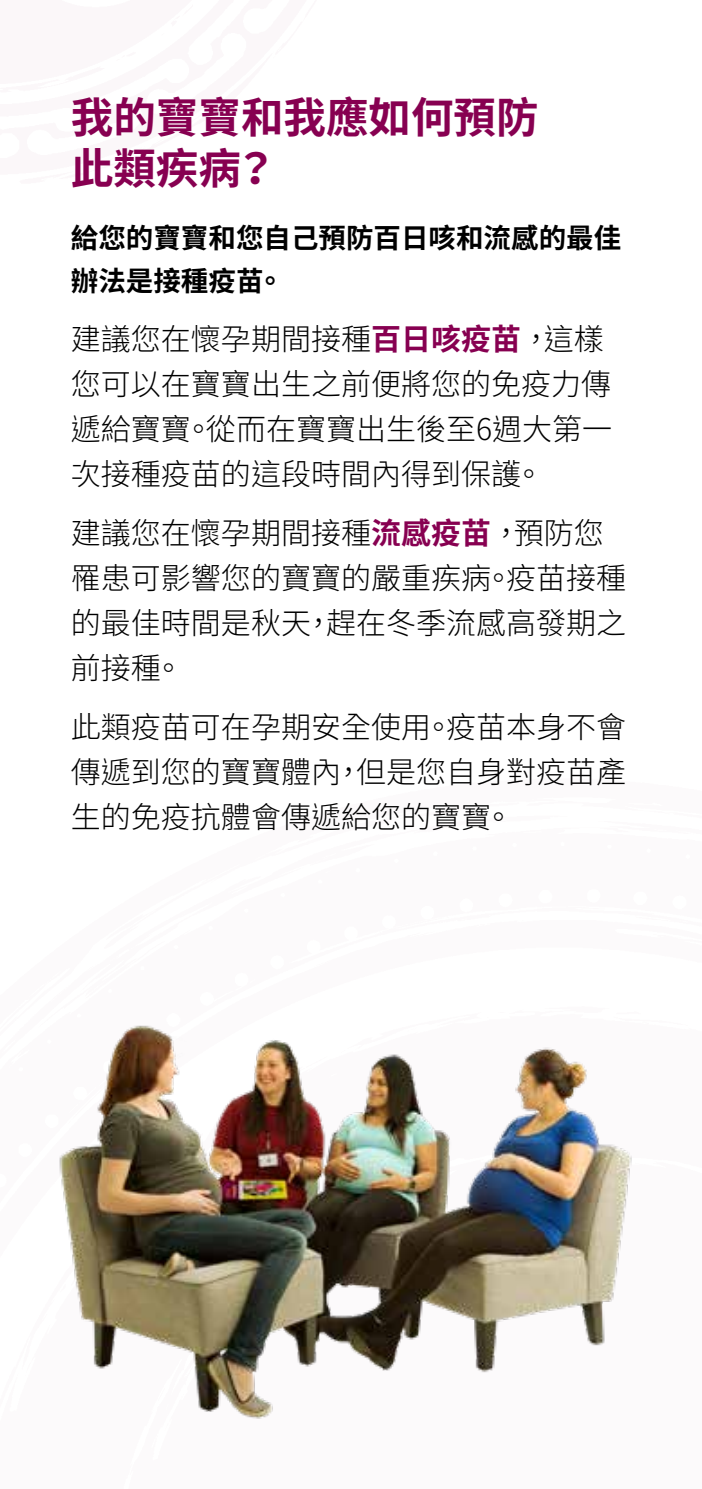
<style>
.page{position:relative;width:702px;height:1489px;background:#fff}
.page>*{position:absolute;margin:0;border:0;box-sizing:border-box;transform-origin:0 0}
.t1{font:700 42.5px/51px "Noto Sans CJ Ktc";color:#870051}
.t2{font:300 30px/45px "Noto Sans CJ Ktc";color:#000}
.t3{font:700 27.5px/42.5px "Noto Sans CJ Ktc";color:#000}
.s1{font-weight:700;color:#870051}
</style>
<div class="page">
<img style="left:59px;top:1025px;width:573px;height:394px">
<h1 class="t1" style="left:71px;top:93px;width:469px">我的寶寶和我應如何預防此類疾病？</h1>
<p class="t3" style="left:71px;top:217px;width:552px">給您的寶寶和您自己預防百日咳和流感的最佳辦法是接種疫苗。</p>
<p class="t2" style="left:71px;top:317px;width:543px">建議您在懷孕期間接種<span class="s1">百日咳疫苗</span>，這樣您可以在寶寶出生之前便將您的免疫力傳遞給寶寶。從而在寶寶出生後至6週大第一次接種疫苗的這段時間內得到保護。</p>
<p class="t2" style="left:71px;top:511px;width:557px">建議您在懷孕期間接種<span class="s1">流感疫苗</span>，預防您罹患可影響您的寶寶的嚴重疾病。疫苗接種的最佳時間是秋天，趕在冬季流感高發期之前接種。</p>
<p class="t2" style="left:71px;top:705px;width:557px;text-align:justify">此類疫苗可在孕期安全使用。疫苗本身不會傳遞到您的寶寶體內，但是您自身對疫苗產生的免疫抗體會傳遞給您的寶寶。</p>
</div>
